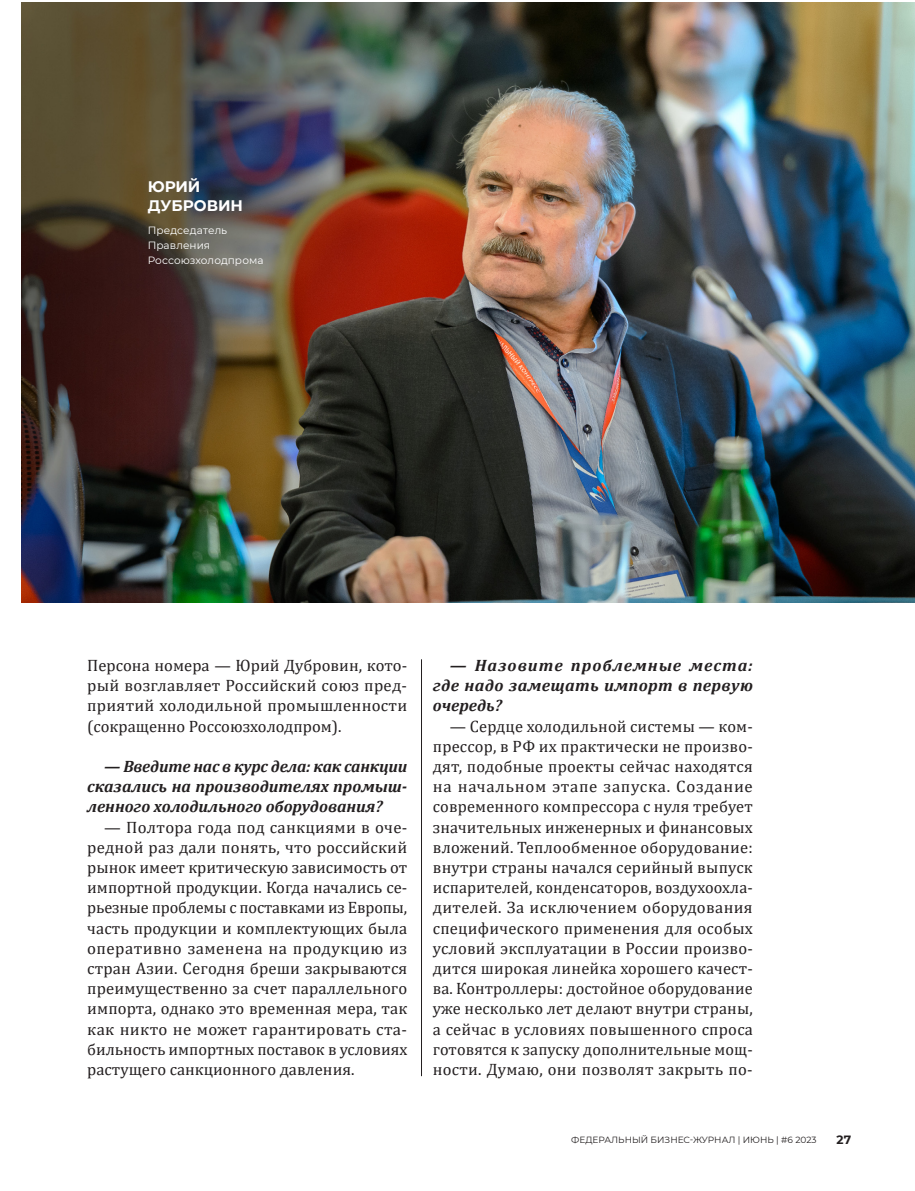
<style>
.page{position:relative;width:915px;height:1191px;background:#fff}
.page>*{position:absolute;margin:0;border:0;box-sizing:border-box;transform-origin:0 0}
.t1{font:16.5px/20.2px "Cambria";color:#231f20;text-align:justify}
.t2{font:italic 700 16.5px/20.2px "Cambria";color:#231f20;text-align:justify}
.t3{font:700 15.3px/19px "Montserrat";letter-spacing:-.005em;color:#fff}
.t4{font:700 12px "Montserrat";color:#231f20}
.t5{font:10.5px/15px "Montserrat";letter-spacing:.005em;color:#fff}
.t6{font:9px "Montserrat";color:#231f20}
</style>
<div class="page">
<img style="left:21px;top:3px;width:893px;height:599px">
<hr style="left:421px;top:659px;width:1px;height:417px;background:#231f20">
<p class="t3" style="left:148px;top:176px;width:97px">Юрий<br>Дубровин</p>
<p class="t5" style="left:148px;top:222px;width:117px">Председатель<br>Правления<br>Россоюзхолодпрома</p>
<p class="t1" style="left:87px;top:655px;width:321px">Персона номера — Юрий Дубровин, кото&shy;рый возглавляет Российский союз пред&shy;приятий холодильной промышленности (сокращенно Россоюзхолодпром).</p>
<p class="t2" style="left:87px;top:755px;width:321px;text-indent:17px">— Введите нас в курс дела: как санкции сказались на производителях промыш&shy;ленного холодильного оборудования?</p>
<p class="t1" style="left:87px;top:817px;width:321px;text-indent:17px">— Полтора года под санкциями в оче&shy;редной раз дали понять, что российский рынок имеет критическую зависимость от импортной продукции. Когда начались се&shy;рьезные проблемы с поставками из Европы, часть продукции и комплектующих была оперативно заменена на продукцию из стран Азии. Сегодня бреши закрываются преимущественно за счет параллельного импорта, однако это временная мера, так как никто не может гарантировать ста&shy;бильность импортных поставок в условиях растущего санкционного давления.</p>
<p class="t2" style="left:432px;top:654px;width:321px;text-indent:17px">— Назовите проблемные места: где надо замещать импорт в первую очередь?</p>
<p class="t1" style="left:432px;top:716px;width:321px;text-indent:17px">— Сердце холодильной системы — ком&shy;прессор, в РФ их практически не произво&shy;дят, подобные проекты сейчас находятся на начальном этапе запуска. Создание современного компрессора с нуля требует значительных инженерных и финансовых вложений. Теплообменное оборудование: внутри страны начался серийный выпуск испарителей, конденсаторов, воздухоохла&shy;дителей. За исключением оборудования специфического применения для особых условий эксплуатации в России произво&shy;дится широкая линейка хорошего качест&shy;ва. Контроллеры: достойное оборудование уже несколько лет делают внутри страны, а сейчас в условиях повышенного спроса готовятся к запуску дополнительные мощ&shy;ности. Думаю, они позволят закрыть по-</p>
<p class="t6" style="left:571px;top:1134px;width:247px">Федеральный Бизнес-журнал | июнь | #6 2023</p>
<p class="t4" style="left:836px;top:1131px;width:16px">27</p>
</div>
